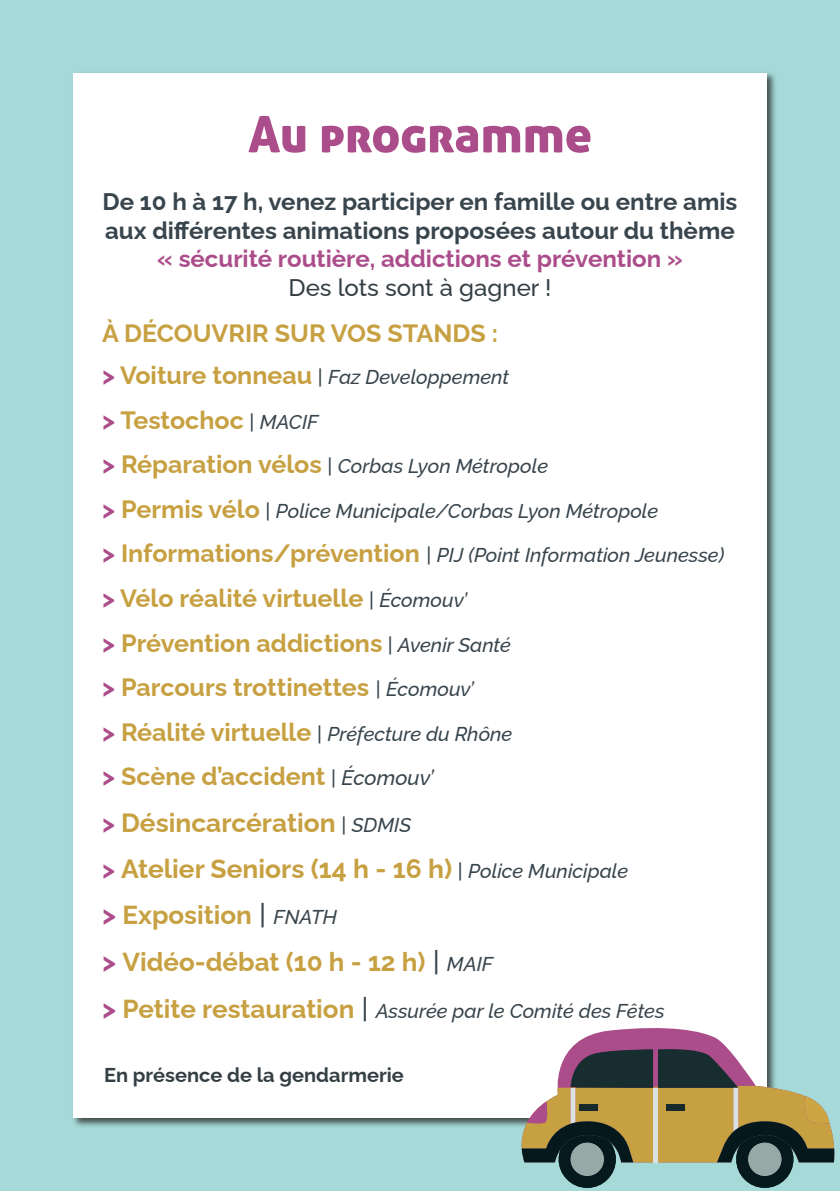
<style>
.page{position:relative;width:840px;height:1191px;background:#fff}
.page>*{position:absolute;margin:0;border:0;box-sizing:border-box;transform-origin:0 0}
.t1{font:50px "Aller Display";color:#ac4d8b}
.t2{font:700 26.4px "Raleway";color:#c7a041}
.t3{font:700 26px "Raleway";color:#c7a041}
.t4{font:700 25px "Raleway";color:#c7a041}
.t5{font:700 24px "Raleway";color:#38454d}
.t6{font:700 24px "Raleway";color:#ac4d8b}
.t7{font:500 24px "Raleway";color:#343f44}
.t8{font:italic 500 20px "Raleway";color:#38454d}
.t9{font:700 20px "Raleway";color:#343f44}
.s1{font-weight:700;font-style:normal;font-size:25px;color:#ac4d8b}
.s2{font-weight:700;font-style:normal;font-size:25px;color:#c7a041}
.s3{color:#ac4d8b}
.s4{font-weight:500;font-style:italic;font-size:20px;color:#38454d}
.s5{font-weight:500;font-style:italic;font-size:21px;color:#38454d}
.s6{font-size:25px;color:#ac4d8b}
.s7{font-size:27px;color:#ac4d8b}
.s8{font-weight:500;font-style:italic;font-size:27px;color:#38454d}
.s9{font-weight:700;font-style:normal;font-size:27px;color:#ac4d8b}
.s10{font-weight:700;font-style:normal;font-size:26px;color:#c7a041}
.s11{font-size:27px}
</style>
<div class="page">
<div style="left:0;top:0;width:839px;height:1191px;background:#a5dad8"></div>
<div style="left:71px;top:71px;width:705px;height:1056px;background:#231f20;opacity:.75"></div>
<div style="left:73px;top:73px;width:693px;height:1044px;background:#fff"></div>
<svg style="left:507px;top:1024px;width:269px;height:103px"></svg>
<svg style="left:521px;top:1047px;width:313px;height:140px"></svg>
<p class="t1" style="left:248px;top:102px;width:345px">Au programme</p>
<p class="t5" style="left:102px;top:182px;width:636px">De 10 h à 17 h, venez participer en famille ou entre amis</p>
<p class="t5" style="left:105px;top:211px;width:630px">aux différentes animations proposées autour du thème</p>
<p class="t6" style="left:157px;top:240px;width:526px">« sécurité routière, addictions et prévention »</p>
<p class="t7" style="left:288px;top:268px;width:264px">Des lots sont à gagner !</p>
<p class="t4" style="left:102px;top:313px;width:397px">À DÉCOUVRIR SUR VOS STANDS :</p>
<p class="t8" style="left:102px;top:361px;width:408px"><span class="s1">&gt;</span> <span class="s2">Voiture tonneau</span> | Faz Developpement</p>
<p class="t4" style="left:102px;top:400px;width:218px"><span class="s3">&gt;</span> Testochoc <span class="s4">| MACIF</span></p>
<p class="t8" style="left:102px;top:450px;width:447px"><span class="s1">&gt;</span> <span class="s2">Réparation vélos</span> | Corbas Lyon Métropole</p>
<p class="t8" style="left:102px;top:495px;width:557px"><span class="s1">&gt;</span> <span class="s2">Permis vélo</span> | Police Municipale/Corbas Lyon Métropole</p>
<p class="t8" style="left:102px;top:539px;width:623px"><span class="s1">&gt;</span> <span class="s2">Informations/prévention</span> | PIJ (Point Information Jeunesse)</p>
<p class="t4" style="left:102px;top:578px;width:366px"><span class="s3">&gt;</span> Vélo réalité virtuelle <span class="s4">| Écomouv’</span></p>
<p class="t4" style="left:102px;top:623px;width:410px"><span class="s3">&gt;</span> Prévention addictions <span class="s4">| Avenir Santé</span></p>
<p class="t4" style="left:102px;top:667px;width:373px"><span class="s3">&gt;</span> Parcours trottinettes <span class="s4">| Écomouv’</span></p>
<p class="t8" style="left:102px;top:718px;width:411px"><span class="s1">&gt;</span> <span class="s2">Réalité virtuelle</span> | Préfecture du Rhône</p>
<p class="t4" style="left:102px;top:756px;width:333px"><span class="s3">&gt;</span> Scène d’accident <span class="s4">|</span> <span class="s5">Écomouv’</span></p>
<p class="t2" style="left:102px;top:801px;width:310px"><span class="s6">&gt;</span> Désincarcération <span class="s4">| SDMIS</span></p>
<p class="t2" style="left:102px;top:847px;width:527px"><span class="s6">&gt;</span> Atelier Seniors (14 h - 16 h) <span class="s4">| Police Municipale</span></p>
<p class="t3" style="left:102px;top:894px;width:236px"><span class="s7">&gt;</span> Exposition <span class="s8">|</span> <span class="s4">FNATH</span></p>
<p class="t3" style="left:102px;top:940px;width:392px"><span class="s7">&gt;</span> Vidéo-débat (10 h - 12 h) <span class="s8">|</span> <span class="s4">MAIF</span></p>
<p class="t8" style="left:102px;top:994px;width:563px"><span class="s9">&gt;</span> <span class="s10">Petite restauration</span> <span class="s11">|</span> Assurée par le Comité des Fêtes</p>
<p class="t9" style="left:104px;top:1059px;width:301px">En présence de la gendarmerie</p>
</div>
